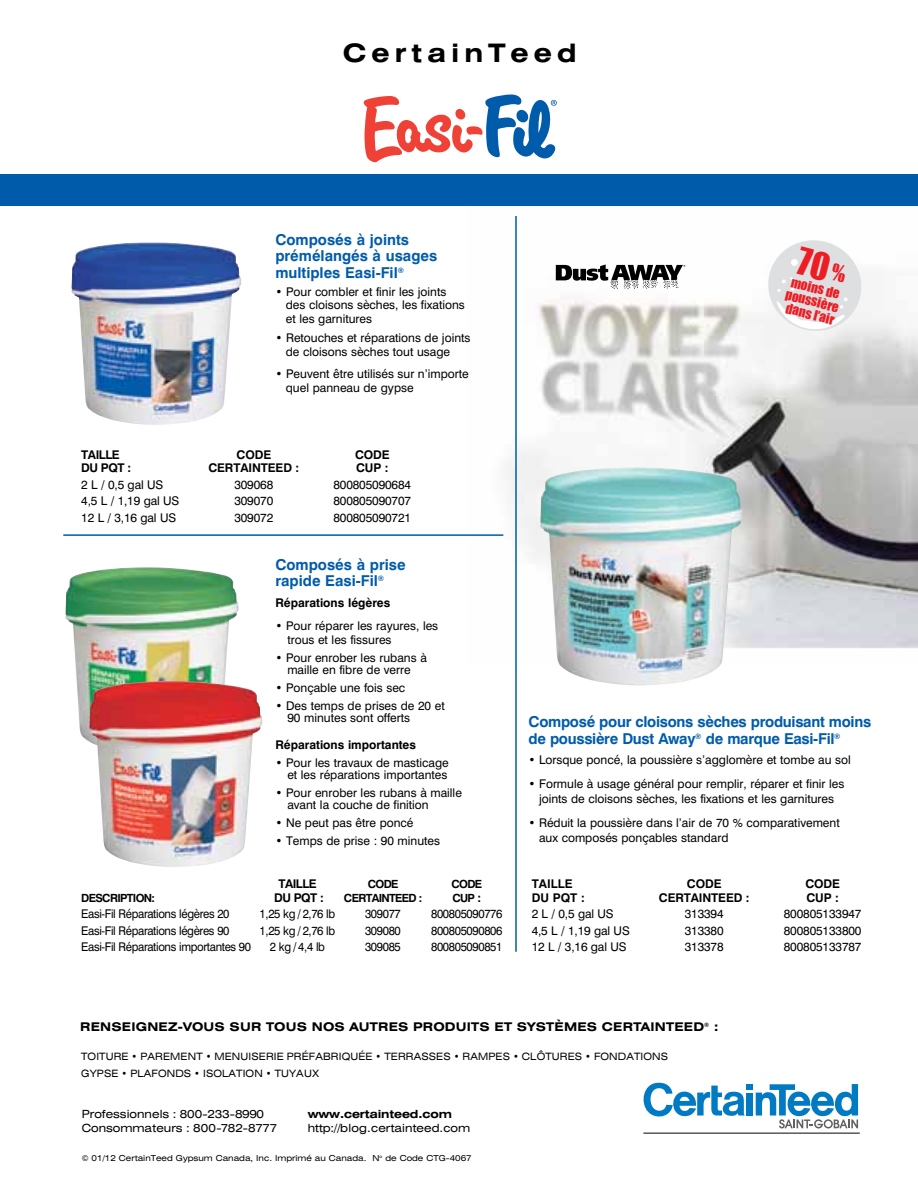
<style>
.page{position:relative;width:918px;height:1188px;background:#fff}
.page>*{position:absolute;margin:0;border:0;box-sizing:border-box;transform-origin:0 0}
.t1{font:700 expanded 25.5px "Swiss 721 BT";letter-spacing:.2em;color:#000}
.t2{font:700 15px/16.5px "Swiss 721 BT";color:#005cab}
.t3{font:700 15px/16.5px "Swiss 721 BT";letter-spacing:-.02em;color:#005cab}
.t4{font:13.2px/26.4px "Impact";color:#ed1d24}
.t5{font:12px/13.5px "Swiss 721 BT";color:#000}
.t6{font:700 12px "Swiss 721 BT";letter-spacing:-.01em;color:#000}
.t7{font:12px "Swiss 721 BT";letter-spacing:-.03em;color:#000;scale:.95 1}
.t8{font:700 expanded 12px "Swiss 721 BT";letter-spacing:.015em;color:#000}
.t9{font:12px "Swiss 721 BT";color:#000;scale:.95 1}
.t10{font:expanded 11.25px/14.7px "Swiss 721 BT";color:#000}
.t11{font:700 11.25px "Swiss 721 BT";letter-spacing:-.06em;color:#000}
.t12{font:700 expanded 11.25px "Swiss 721 BT";letter-spacing:-.01em;color:#000}
.t13{font:expanded 10.2px/16.2px "Swiss 721 BT";letter-spacing:.015em;color:#000}
.t14{font:expanded 8.25px "Swiss 721 BT";color:#000}
.s1{font-size:12px}
</style>
<div class="page">
<img style="left:503px;top:265px;width:415px;height:383px">
<svg style="left:556px;top:264px;width:129px;height:25px"></svg>
<svg style="left:364px;top:94px;width:193px;height:68px"></svg>
<div style="left:0;top:174px;width:918px;height:32px;background:#005cab"></div>
<img style="left:71px;top:242px;width:170px;height:183px">
<img style="left:540px;top:467px;width:203px;height:219px">
<hr style="left:515px;top:216px;width:2px;height:736px;background:#005cab">
<hr style="left:63px;top:534px;width:440px;height:2px;background:#005cab">
<img style="left:65px;top:567px;width:174px;height:175px">
<img style="left:89px;top:681px;width:173px;height:186px">
<svg style="left:643px;top:1083px;width:215px;height:45px"></svg>
<hr style="left:643px;top:1132px;width:217px;height:2px;background:#5f6062">
<svg style="left:762px;top:240px;width:106px;height:97px"></svg>
<h1 class="t1" style="left:343px;top:38px;width:235px">CertainTeed</h1>
<p class="t2" style="left:275px;top:231px;width:163px">Composés à joints prémélangés à usages multiples Easi-Fil<sup>®</sup></p>
<p class="t5" style="left:286px;top:285px;width:181px;text-indent:-10px">• Pour combler et finir les joints des cloisons sèches, les fixations et les garnitures</p>
<p class="t5" style="left:286px;top:331px;width:186px;text-indent:-10px">• Retouches et réparations de joints de cloisons sèches tout usage</p>
<p class="t5" style="left:286px;top:367px;width:184px;text-indent:-10px">• Peuvent être utilisés sur n’importe quel panneau de gypse</p>
<p class="t6" style="left:81px;top:447px;width:40px">TAILLE</p>
<p class="t6" style="left:237px;top:447px;width:27px">Code</p>
<p class="t6" style="left:355px;top:447px;width:27px">Code</p>
<p class="t6" style="left:81px;top:460px;width:51px">DU PQT :</p>
<p class="t6" style="left:208px;top:460px;width:62px">Certai nteed</p>
<p class="t6" style="left:296px;top:460px;width:5px">:</p>
<p class="t6" style="left:356px;top:460px;width:34px">CUP :</p>
<p class="t5" style="left:81px;top:477px;width:83px">2 L / 0,5 gal US</p>
<p class="t5" style="left:234px;top:477px;width:40px">309068</p>
<p class="t5" style="left:333px;top:477px;width:79px">800805090684</p>
<p class="t5" style="left:81px;top:494px;width:100px">4,5 L / 1,19 gal US</p>
<p class="t5" style="left:234px;top:494px;width:40px">309070</p>
<p class="t5" style="left:333px;top:494px;width:79px">800805090707</p>
<p class="t5" style="left:81px;top:510px;width:96px">12 L / 3,16 gal US</p>
<p class="t5" style="left:234px;top:510px;width:40px">309072</p>
<p class="t5" style="left:333px;top:510px;width:79px">800805090721</p>
<p class="t4" style="left:795px;top:269px;width:52px;rotate:14deg">moins de dans l’air</p>
<p class="t4" style="left:789px;top:281px;width:56px;rotate:14deg">poussière</p>
<p class="t2" style="left:275px;top:556px;width:132px">Composés à prise rapide Easi-Fil<sup>®</sup></p>
<p class="t6" style="left:275px;top:595px;width:116px">Réparations légères</p>
<p class="t5" style="left:287px;top:619px;width:152px;text-indent:-12px">• Pour réparer les rayures, les trous et les fissures</p>
<p class="t5" style="left:275px;top:651px;width:153px;line-height:12px;text-align:center">• Pour enrober les rubans à maille en fibre de verre</p>
<p class="t5" style="left:275px;top:681px;width:131px">• Ponçable une fois sec</p>
<p class="t5" style="left:287px;top:699px;width:159px;line-height:12px;text-indent:-12px">• Des temps de prises de 20 et<br>90 minutes sont offerts</p>
<p class="t6" style="left:275px;top:737px;width:142px">Réparations importantes</p>
<p class="t5" style="left:275px;top:756px;width:175px;line-height:12px;text-align:right">• Pour les travaux de masticage et les réparations importantes</p>
<p class="t5" style="left:287px;top:786px;width:176px;line-height:12px;text-indent:-12px">• Pour enrober les rubans à maille avant la couche de finition</p>
<p class="t5" style="left:275px;top:816px;width:140px">• Ne peut pas être poncé</p>
<p class="t5" style="left:275px;top:834px;width:166px">• Temps de prise : 90 minutes</p>
<p class="t6" style="left:278px;top:876px;width:40px">TAILLE</p>
<p class="t11" style="left:368px;top:877px;width:24px">Code</p>
<p class="t11" style="left:451px;top:877px;width:24px">Code</p>
<p class="t11" style="left:81px;top:891px;width:75px">DESCRIPTION :</p>
<p class="t6" style="left:274px;top:890px;width:51px">DU PQT :</p>
<p class="t11" style="left:344px;top:891px;width:53px">Certai nteed</p>
<p class="t11" style="left:419px;top:891px;width:5px">:</p>
<p class="t11" style="left:453px;top:891px;width:30px">CUP <span class="s1">:</span></p>
<p class="t7" style="left:81px;top:906px;width:158px">Easi-Fil Réparations légères 20</p>
<p class="t9" style="left:260px;top:906px;width:81px">1,25 kg / 2,76 lb</p>
<p class="t9" style="left:365px;top:906px;width:39px">309077</p>
<p class="t7" style="left:431px;top:906px;width:77px">800805090776</p>
<p class="t7" style="left:81px;top:923px;width:158px">Easi-Fil Réparations légères 90</p>
<p class="t9" style="left:260px;top:923px;width:81px">1,25 kg / 2,76 lb</p>
<p class="t9" style="left:365px;top:923px;width:39px">309080</p>
<p class="t7" style="left:431px;top:923px;width:77px">800805090806</p>
<p class="t7" style="left:81px;top:939px;width:180px">Easi-Fil Réparations importantes 90</p>
<p class="t9" style="left:270px;top:939px;width:60px">2 kg / 4,4 lb</p>
<p class="t9" style="left:365px;top:939px;width:39px">309085</p>
<p class="t7" style="left:431px;top:939px;width:77px">800805090851</p>
<p class="t3" style="left:529px;top:714px;width:344px">Composé pour cloisons sèches produisant moins de poussière Dust Away<sup>®</sup> de marque Easi-Fil<sup>®</sup></p>
<p class="t5" style="left:529px;top:753px;width:324px">• Lorsque poncé, la poussière s’agglomère et tombe au sol</p>
<p class="t5" style="left:529px;top:776px;width:317px;line-height:15px;text-align:center">• Formule à usage général pour remplir, réparer et finir les joints de cloisons sèches, les fixations et les garnitures</p>
<p class="t5" style="left:539px;top:815px;width:302px;line-height:15px;text-indent:-10px">• Réduit la poussière dans l’air de 70 % comparativement aux composés ponçables standard</p>
<p class="t6" style="left:532px;top:876px;width:42px">TAILLE</p>
<p class="t6" style="left:687px;top:876px;width:27px">Code</p>
<p class="t6" style="left:805px;top:876px;width:27px">Code</p>
<p class="t6" style="left:532px;top:890px;width:55px">DU PQT :</p>
<p class="t6" style="left:659px;top:890px;width:62px">Certai nteed</p>
<p class="t6" style="left:746px;top:890px;width:5px">:</p>
<p class="t6" style="left:806px;top:890px;width:34px">CUP :</p>
<p class="t5" style="left:532px;top:907px;width:83px">2 L / 0,5 gal US</p>
<p class="t5" style="left:685px;top:907px;width:40px">313394</p>
<p class="t5" style="left:784px;top:907px;width:79px">800805133947</p>
<p class="t5" style="left:532px;top:923px;width:100px">4,5 L / 1,19 gal US</p>
<p class="t5" style="left:685px;top:923px;width:40px">313380</p>
<p class="t5" style="left:784px;top:923px;width:79px">800805133800</p>
<p class="t5" style="left:532px;top:940px;width:96px">12 L / 3,16 gal US</p>
<p class="t5" style="left:685px;top:940px;width:40px">313378</p>
<p class="t5" style="left:784px;top:940px;width:79px">800805133787</p>
<p class="t8" style="left:80px;top:1020px;width:640px">RENSEIGNEZ-VOUS SUR TOUS NOS AUTRES PRODUITS ET SYSTÈMES CERTAINTEED<sup>®</sup> :</p>
<p class="t13" style="left:81px;top:1049px;width:588px">TOITURE • PAREMENT • MENUISERIE PRÉFABRIQUÉE • TERRASSES • RAMPES • CLÔTURES • FONDATIONS<br>GYPSE • PLAFONDS • ISOLATION • TUYAUX</p>
<p class="t10" style="left:82px;top:1106px;width:197px">Professionnels : 800-233-8990<br>Consommateurs : 800-782-8777</p>
<p class="t12" style="left:308px;top:1107px;width:146px">www.certainteed.com</p>
<p class="t10" style="left:308px;top:1121px;width:164px">http://blog.certainteed.com</p>
<p class="t14" style="left:82px;top:1153px;width:391px">© 01/12 CertainTeed Gypsum Canada, Inc. Imprimé au Canada. N<sup>o</sup> de Code CTG-4067</p>
</div>
